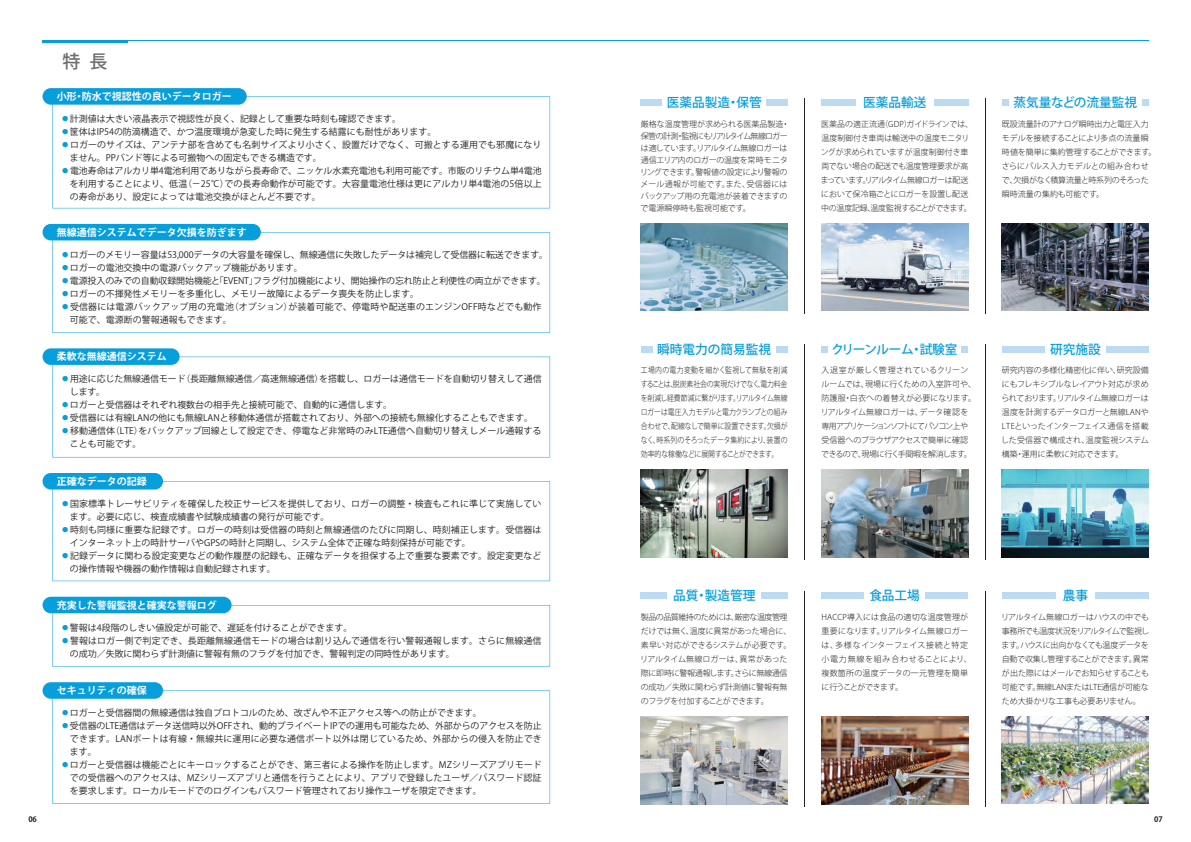
<style>
.page{position:relative;width:1191px;height:842px;background:#fff}
.page>*{position:absolute;margin:0;border:0;box-sizing:border-box;transform-origin:0 0}
.t1{font:500 18px "Koz Go Pr 6 N";color:#6c6d70}
.t2{font:500 12.6px "Koz Go Pr 6 N";color:#069edb}
.t3{font:500 12.6px "Koz Go Pr 6 N";letter-spacing:-.04em;color:#069edb}
.t4{font:700 10px "Koz Go Pr 6 N";color:#fff}
.t5{font:8.9px/13px "Koz Go Pr 6 N";color:#231f20}
.t6{font:8.9px/13px "Koz Go Pr 6 N";letter-spacing:.02em;color:#231f20}
.t7{font:300 8px/14px "Koz Go Pr 6 N";letter-spacing:-.015em;color:#231f20}
.t8{font:300 8px/14px "Koz Go Pr 6 N";letter-spacing:-.015em;color:#231f20;text-align:justify;scale:.86 1}
.t9{font:300 8px/14px "Koz Go Pr 6 N";letter-spacing:.01em;color:#231f20}
.t10{font:700 7.5px "Koz Go Pr 6 N";color:#231f20}
.s1{color:#069edb}
</style>
<div class="page">
<hr style="left:985px;top:98px;width:1px;height:215px;background:#231f20">
<hr style="left:804px;top:98px;width:1px;height:215px;background:#231f20">
<hr style="left:985px;top:344px;width:1px;height:216px;background:#231f20">
<hr style="left:804px;top:344px;width:1px;height:216px;background:#231f20">
<hr style="left:985px;top:591px;width:1px;height:215px;background:#231f20">
<hr style="left:804px;top:591px;width:1px;height:215px;background:#231f20">
<img style="left:641px;top:223px;width:146px;height:88px">
<img style="left:821px;top:470px;width:147px;height:87px">
<img style="left:641px;top:716px;width:146px;height:88px">
<img style="left:821px;top:716px;width:147px;height:88px">
<img style="left:641px;top:470px;width:146px;height:87px">
<img style="left:1002px;top:470px;width:146px;height:87px">
<img style="left:821px;top:223px;width:147px;height:88px">
<img style="left:1002px;top:223px;width:146px;height:88px">
<img style="left:1002px;top:716px;width:146px;height:88px">
<hr style="left:43px;top:40px;width:85px;height:3px;background:#069edb">
<hr style="left:43px;top:40px;width:1105px;height:1px;background:#069edb">
<svg style="left:52px;top:232px;width:498px;height:101px"></svg>
<svg style="left:52px;top:357px;width:498px;height:100px"></svg>
<div style="left:641px;top:99px;width:21px;height:7px;background:#bcdaf2"></div>
<div style="left:766px;top:99px;width:21px;height:7px;background:#bcdaf2"></div>
<div style="left:821px;top:346px;width:7px;height:6px;background:#bcdaf2"></div>
<div style="left:961px;top:346px;width:7px;height:6px;background:#bcdaf2"></div>
<div style="left:1002px;top:346px;width:42px;height:6px;background:#bcdaf2"></div>
<div style="left:1106px;top:346px;width:42px;height:6px;background:#bcdaf2"></div>
<div style="left:821px;top:99px;width:34px;height:7px;background:#bcdaf2"></div>
<div style="left:934px;top:99px;width:34px;height:7px;background:#bcdaf2"></div>
<div style="left:1002px;top:99px;width:6px;height:7px;background:#bcdaf2"></div>
<div style="left:1142px;top:99px;width:6px;height:7px;background:#bcdaf2"></div>
<div style="left:1002px;top:592px;width:53px;height:7px;background:#bcdaf2"></div>
<div style="left:1095px;top:592px;width:53px;height:7px;background:#bcdaf2"></div>
<div style="left:641px;top:592px;width:26px;height:7px;background:#bcdaf2"></div>
<div style="left:761px;top:592px;width:26px;height:7px;background:#bcdaf2"></div>
<div style="left:821px;top:592px;width:42px;height:7px;background:#bcdaf2"></div>
<div style="left:925px;top:592px;width:43px;height:7px;background:#bcdaf2"></div>
<div style="left:641px;top:346px;width:12px;height:6px;background:#bcdaf2"></div>
<div style="left:775px;top:346px;width:12px;height:6px;background:#bcdaf2"></div>
<div style="left:43px;top:224px;width:218px;height:16px;background:#069edb;border-radius:8px"></div>
<div style="left:43px;top:348px;width:137px;height:17px;background:#069edb;border-radius:8px"></div>
<svg style="left:52px;top:481px;width:498px;height:100px"></svg>
<div style="left:43px;top:473px;width:120px;height:16px;background:#069edb;border-radius:8px"></div>
<svg style="left:52px;top:605px;width:498px;height:62px"></svg>
<div style="left:43px;top:597px;width:188px;height:16px;background:#069edb;border-radius:8px"></div>
<svg style="left:52px;top:690px;width:498px;height:114px"></svg>
<div style="left:43px;top:682px;width:120px;height:17px;background:#069edb;border-radius:8px"></div>
<svg style="left:52px;top:96px;width:498px;height:112px"></svg>
<div style="left:43px;top:88px;width:204px;height:17px;background:#069edb;border-radius:8px"></div>
<h1 class="t1" style="left:63px;top:51px;width:47px">特長</h1>
<p class="t4" style="left:57px;top:91px;width:176px">小形・防水で視認性の良いデータロガー</p>
<p class="t5" style="left:61px;top:113px;width:342px"><span class="s1">●</span>計測値は大きい液晶表示で視認性が良く、記録として重要な時刻も確認できます。</p>
<p class="t5" style="left:61px;top:126px;width:377px"><span class="s1">●</span>筐体はIP54の防滴構造で、かつ温度環境が急変した時に発生する結露にも耐性があります。</p>
<p class="t5" style="left:70px;top:139px;width:473px;text-indent:-9px"><span class="s1">●</span>ロガーのサイズは、アンテナ部を含めても名刺サイズより小さく、設置だけでなく、可搬とする運用でも邪魔になりません。PPバンド等による可搬物への固定もできる構造です。</p>
<p class="t5" style="left:70px;top:165px;width:473px;text-align:justify;text-indent:-9px"><span class="s1">●</span>電池寿命はアルカリ単4電池利用でありながら長寿命で、ニッケル水素充電池も利用可能です。市販のリチウム単4電池を利用することにより、低温（－25℃）での長寿命動作が可能です。大容量電池仕様は更にアルカリ単4電池の5倍以上の寿命があり、設定によっては電池交換がほとんど不要です。</p>
<p class="t4" style="left:57px;top:226px;width:191px">無線通信システムでデータ欠損を防ぎます</p>
<p class="t5" style="left:61px;top:248px;width:489px"><span class="s1">●</span>ロガーのメモリー容量は53,000データの大容量を確保し、無線通信に失敗したデータは補完して受信器に転送できます。</p>
<p class="t5" style="left:61px;top:261px;width:243px"><span class="s1">●</span>ロガーの電池交換中の電源バックアップ機能があります。</p>
<p class="t5" style="left:61px;top:274px;width:486px"><span class="s1">●</span>電源投入のみでの自動収録開始機能と「EVENT」フラグ付加機能により、開始操作の忘れ防止と利便性の両立ができます。</p>
<p class="t5" style="left:61px;top:287px;width:359px"><span class="s1">●</span>ロガーの不揮発性メモリーを多重化し、メモリー故障によるデータ喪失を防止します。</p>
<p class="t6" style="left:70px;top:300px;width:473px;text-indent:-9px"><span class="s1">●</span>受信器には電源バックアップ用の充電池（オプション）が装着可能で、停電時や配送車のエンジンOFF時などでも動作可能で、電源断の警報通報もできます。</p>
<p class="t4" style="left:57px;top:351px;width:111px">柔軟な無線通信システム</p>
<p class="t5" style="left:70px;top:373px;width:473px;text-indent:-9px"><span class="s1">●</span>用途に応じた無線通信モード（長距離無線通信／高速無線通信）を搭載し、ロガーは通信モードを自動切り替えして通信します。</p>
<p class="t5" style="left:61px;top:399px;width:333px"><span class="s1">●</span>ロガーと受信器はそれぞれ複数台の相手先と接続可能で、自動的に通信します。</p>
<p class="t5" style="left:61px;top:412px;width:474px"><span class="s1">●</span>受信器には有線LANの他にも無線LANと移動体通信が搭載されており、外部への接続も無線化することもできます。</p>
<p class="t5" style="left:70px;top:425px;width:473px;text-indent:-9px"><span class="s1">●</span>移動通信体（LTE）をバックアップ回線として設定でき、停電など非常時のみLTE通信へ自動切り替えしメール通報することも可能です。</p>
<p class="t4" style="left:57px;top:476px;width:91px">正確なデータの記録</p>
<p class="t5" style="left:70px;top:497px;width:473px;text-indent:-9px"><span class="s1">●</span>国家標準トレーサビリティを確保した校正サービスを提供しており、ロガーの調整・検査もこれに準じて実施しています。必要に応じ、検査成績書や試験成績書の発行が可能です。</p>
<p class="t5" style="left:70px;top:523px;width:473px;text-indent:-9px"><span class="s1">●</span>時刻も同様に重要な記録です。ロガーの時刻は受信器の時刻と無線通信のたびに同期し、時刻補正します。受信器はインターネット上の時計サーバやGPSの時計と同期し、システム全体で正確な時刻保持が可能です。</p>
<p class="t5" style="left:70px;top:549px;width:473px;text-indent:-9px"><span class="s1">●</span>記録データに関わる設定変更などの動作履歴の記録も、正確なデータを担保する上で重要な要素です。設定変更などの操作情報や機器の動作情報は自動記録されます。</p>
<p class="t4" style="left:57px;top:599px;width:161px">充実した警報監視と確実な警報ログ</p>
<p class="t5" style="left:61px;top:621px;width:293px"><span class="s1">●</span>警報は4段階のしきい値設定が可能で、遅延を付けることができます。</p>
<p class="t5" style="left:70px;top:634px;width:473px;text-indent:-9px"><span class="s1">●</span>警報はロガー側で判定でき、長距離無線通信モードの場合は割り込んで通信を行い警報通報します。さらに無線通信の成功／失敗に関わらず計測値に警報有無のフラグを付加でき、警報判定の同時性があります。</p>
<p class="t4" style="left:57px;top:685px;width:91px">セキュリティの確保</p>
<p class="t5" style="left:61px;top:707px;width:422px"><span class="s1">●</span>ロガーと受信器間の無線通信は独自プロトコルのため、改ざんや不正アクセス等への防止ができます。</p>
<p class="t5" style="left:70px;top:720px;width:473px;text-align:justify;text-indent:-9px"><span class="s1">●</span>受信器のLTE通信はデータ送信時以外OFFされ、動的プライベートIPでの運用も可能なため、外部からのアクセスを防止できます。LANポートは有線・無線共に運用に必要な通信ポート以外は閉じているため、外部からの侵入を防止できます。</p>
<p class="t5" style="left:70px;top:759px;width:473px;text-align:justify;text-indent:-9px"><span class="s1">●</span>ロガーと受信器は機能ごとにキーロックすることができ、第三者による操作を防止します。MZシリーズアプリモードでの受信器へのアクセスは、MZシリーズアプリと通信を行うことにより、アプリで登録したユーザ／パスワード認証を要求します。ローカルモードでのログインもパスワード管理されており操作ユーザを限定できます。</p>
<h2 class="t2" style="left:667px;top:95px;width:96px">医薬品製造・保管</h2>
<p class="t7" style="left:640px;top:118px;width:151px;line-height:12px">厳格な温度管理が求められる医薬品製造・保管の計測・監視にもリアルタイム無線ロガーは適しています。リアルタイム無線ロガーは通信エリア内のロガーの温度を常時モニタリングできます。警報値の設定により警報のメール通報が可能です。また、受信器にはバックアップ用の充電池が装着できますので電源瞬停時も監視可能です。</p>
<h2 class="t2" style="left:863px;top:95px;width:65px">医薬品輸送</h2>
<p class="t7" style="left:821px;top:117px;width:154px">医薬品の適正流通（GDP）ガイドラインでは、温度制御付き車両は輸送中の温度モニタリングが求められていますが温度制御付き車両でない場合の配送でも温度管理要求が高まっています。リアルタイム無線ロガーは配送において保冷箱ごとにロガーを設置し配送中の温度記録、温度監視することができます。</p>
<h2 class="t2" style="left:1013px;top:95px;width:125px">蒸気量などの流量監視</h2>
<p class="t7" style="left:1001px;top:117px;width:156px">既設流量計のアナログ瞬時出力と電圧入力モデルを接続することにより多点の流量瞬時値を簡単に集約管理することができます。さらにパルス入力モデルとの組み合わせで、欠損がなく積算流量と時系列のそろった瞬時流量の集約も可能です。</p>
<h2 class="t2" style="left:657px;top:342px;width:115px">瞬時電力の簡易監視</h2>
<p class="t8" style="left:640px;top:364px;width:172px">工場内の電力変動を細かく監視して無駄を削減することは、脱炭素社会の実現だけでなく、電力料金を削減し経費節減に繋がります。リアルタイム無線ロガーは電圧入力モデルと電力クランプとの組み合わせで、配線なしで簡単に設置できます。欠損がなく、時系列のそろったデータ集約により、装置の効率的な稼働などに展開することができます。</p>
<h2 class="t3" style="left:831px;top:342px;width:127px">クリーンルーム・試験室</h2>
<p class="t7" style="left:820px;top:363px;width:157px">入退室が厳しく管理されているクリーンルームでは、現場に行くための入室許可や、防護服・白衣への着替えが必要になります。リアルタイム無線ロガーは、データ確認を専用アプリケーションソフトにてパソコン上や受信器へのブラウザアクセスで簡単に確認できるので、現場に行く手間暇を解消します。</p>
<h2 class="t2" style="left:1050px;top:342px;width:52px">研究施設</h2>
<p class="t7" style="left:1001px;top:363px;width:149px;text-align:justify">研究内容の多様化精密化に伴い、研究設備にもフレキシブルなレイアウト対応が求められております。リアルタイム無線ロガーは温度を計測するデータロガーと無線LANやLTEといったインターフェイス通信を搭載した受信器で構成され、温度監視システム構築・運用に柔軟に対応できます。</p>
<h2 class="t2" style="left:673px;top:589px;width:84px">品質・製造管理</h2>
<p class="t7" style="left:640px;top:610px;width:153px">製品の品質維持のためには、厳密な温度管理だけでは無く、温度に異常があった場合に、素早い対応ができるシステムが必要です。リアルタイム無線ロガーは、異常があった際に即時に警報通報します。さらに無線通信の成功／失敗に関わらず計測値に警報有無のフラグを付加することができます。</p>
<h2 class="t2" style="left:869px;top:589px;width:52px">食品工場</h2>
<p class="t9" style="left:821px;top:610px;width:152px">HACCP導入には食品の適切な温度管理が重要になります。リアルタイム無線ロガーは、多様なインターフェイス接続と特定小電力無線を組み合わせることにより、複数箇所の温度データの一元管理を簡単に行うことができます。</p>
<h2 class="t2" style="left:1062px;top:589px;width:27px">農事</h2>
<p class="t7" style="left:1001px;top:610px;width:149px;text-align:justify">リアルタイム無線ロガーはハウスの中でも事務所でも温度状況をリアルタイムで監視します。ハウスに出向かなくても温度データを自動で収集し管理することができます。異常が出た際にはメールでお知らせすることも可能です。無線LANまたはLTE通信が可能なため大掛かりな工事も必要ありません。</p>
<p class="t10" style="left:28px;top:815px;width:10px">06</p>
<p class="t10" style="left:1154px;top:815px;width:10px">07</p>
</div>
